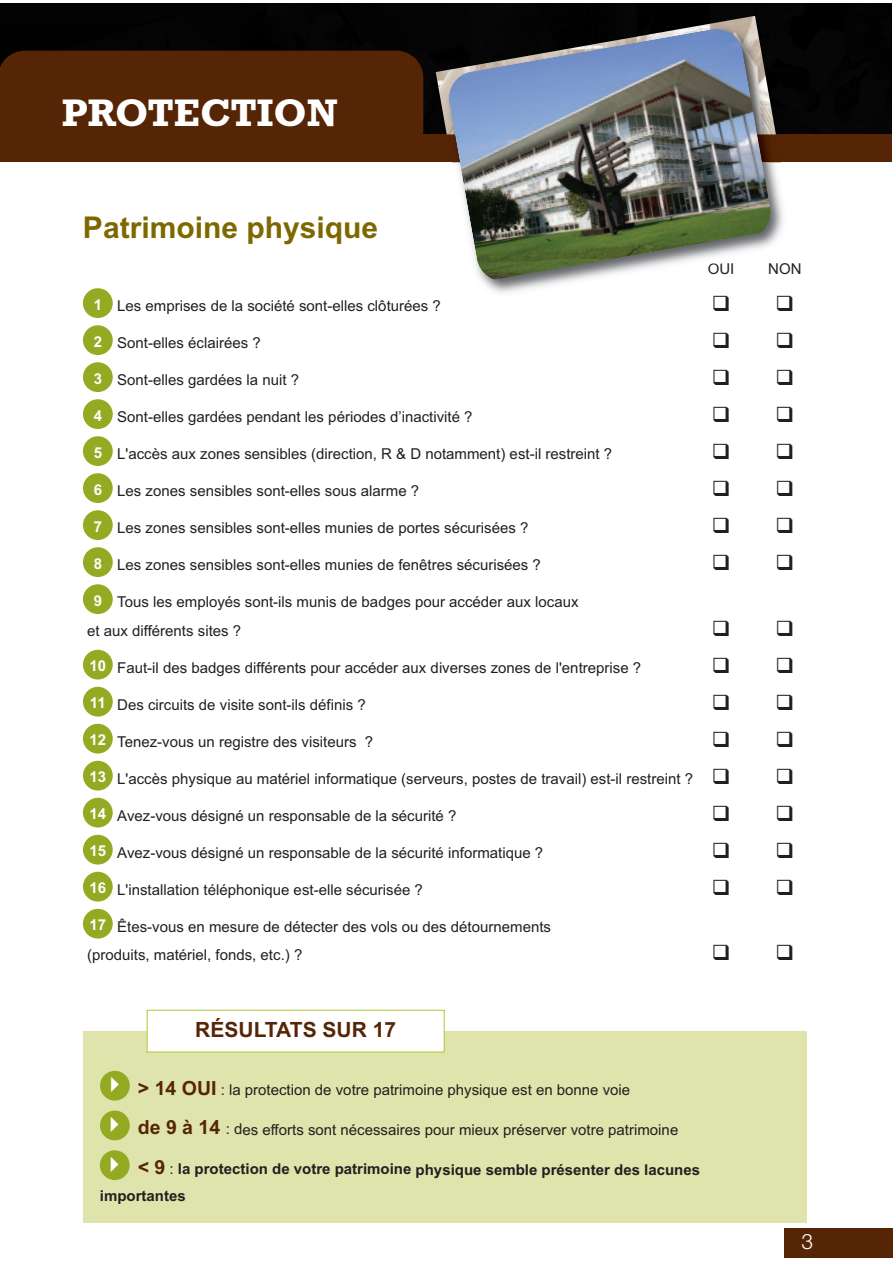
<style>
.page{position:relative;width:893px;height:1263px;background:#fff}
.page>*{position:absolute;margin:0;border:0;box-sizing:border-box;transform-origin:0 0}
.t1{font:700 39px "Rockwell";color:#fff}
.t2{font:700 30px "Arial";color:#7d6800}
.t3{font:700 21px "Arial";color:#552505}
.t4{font:300 21px "Helvetica";color:#fff}
.t5{font:15px/28.5px "Arial";color:#231f20}
.t6{font:700 15px/26.5px "Arial";color:#231f20}
.t7{font:700 15px "Arial";color:#fff}
.s1{font-weight:700;font-size:19.5px;color:#552505}
.s2{font-size:19.5px;color:#552505}
.s3{font-weight:400}
</style>
<div class="page">
<div style="left:0;top:4px;width:891px;height:131px;background:#030303"></div>
<div style="left:0;top:135px;width:891px;height:27px;background:#552505"></div>
<div style="left:83px;top:288px;width:30px;height:30px;background:#95aa23;border-radius:50%"></div>
<div style="left:83px;top:325px;width:30px;height:30px;background:#95aa23;border-radius:50%"></div>
<div style="left:83px;top:362px;width:30px;height:30px;background:#95aa23;border-radius:50%"></div>
<div style="left:83px;top:399px;width:30px;height:30px;background:#95aa23;border-radius:50%"></div>
<div style="left:83px;top:436px;width:30px;height:30px;background:#95aa23;border-radius:50%"></div>
<div style="left:83px;top:473px;width:30px;height:30px;background:#95aa23;border-radius:50%"></div>
<div style="left:83px;top:510px;width:30px;height:30px;background:#95aa23;border-radius:50%"></div>
<div style="left:83px;top:547px;width:30px;height:30px;background:#95aa23;border-radius:50%"></div>
<div style="left:83px;top:584px;width:30px;height:30px;background:#95aa23;border-radius:50%"></div>
<div style="left:83px;top:687px;width:30px;height:30px;background:#95aa23;border-radius:50%"></div>
<div style="left:83px;top:724px;width:30px;height:30px;background:#95aa23;border-radius:50%"></div>
<div style="left:83px;top:761px;width:30px;height:30px;background:#95aa23;border-radius:50%"></div>
<div style="left:83px;top:798px;width:30px;height:30px;background:#95aa23;border-radius:50%"></div>
<div style="left:83px;top:835px;width:30px;height:30px;background:#95aa23;border-radius:50%"></div>
<div style="left:83px;top:872px;width:30px;height:30px;background:#95aa23;border-radius:50%"></div>
<div style="left:83px;top:909px;width:30px;height:30px;background:#95aa23;border-radius:50%"></div>
<div style="left:83px;top:650px;width:30px;height:30px;background:#95aa23;border-radius:50%"></div>
<div style="left:83px;top:1031px;width:723px;height:191px;background:#dee4ab"></div>
<div style="left:100px;top:1071px;width:30px;height:30px;background:#95aa23;border-radius:50%"></div>
<div style="left:100px;top:1111px;width:30px;height:29px;background:#95aa23;border-radius:50%"></div>
<div style="left:100px;top:1150px;width:30px;height:30px;background:#95aa23;border-radius:50%"></div>
<div style="left:147px;top:1011px;width:297px;height:41px;background:#fff"></div>
<div style="left:147px;top:1010px;width:297px;height:42px;border:1px solid #b4c534"></div>
<img style="left:483px;top:162px;width:300px;height:131px">
<img style="left:435px;top:16px;width:341px;height:119px">
<img style="left:446px;top:27px;width:326px;height:255px">
<div style="left:0;top:51px;width:423px;height:84px;background:#552505"></div>
<div style="left:784px;top:1228px;width:108px;height:30px;background:#552505"></div>
<p class="t1" style="left:62px;top:90px;width:277px">PROTECTION</p>
<p class="t2" style="left:83px;top:211px;width:297px">Patrimoine physique</p>
<p class="t7" style="left:94px;top:296px;width:10px">1</p>
<p class="t7" style="left:94px;top:333px;width:10px">2</p>
<p class="t7" style="left:94px;top:370px;width:10px">3</p>
<p class="t7" style="left:94px;top:407px;width:10px">4</p>
<p class="t7" style="left:94px;top:444px;width:10px">5</p>
<p class="t7" style="left:94px;top:481px;width:10px">6</p>
<p class="t7" style="left:94px;top:518px;width:10px">7</p>
<p class="t7" style="left:94px;top:555px;width:10px">8</p>
<p class="t7" style="left:94px;top:592px;width:10px">9</p>
<p class="t5" style="left:117px;top:292px;width:325px">Les emprises de la société sont-elles clôturées ?</p>
<p class="t5" style="left:117px;top:329px;width:145px">Sont-elles éclairées ?</p>
<p class="t5" style="left:117px;top:366px;width:183px">Sont-elles gardées la nuit ?</p>
<p class="t5" style="left:117px;top:403px;width:357px">Sont-elles gardées pendant les périodes d’inactivité ?</p>
<p class="t5" style="left:117px;top:440px;width:496px">L'accès aux zones sensibles (direction, R &amp; D notamment) est-il restreint ?</p>
<p class="t5" style="left:117px;top:477px;width:303px">Les zones sensibles sont-elles sous alarme ?</p>
<p class="t5" style="left:117px;top:514px;width:412px">Les zones sensibles sont-elles munies de portes sécurisées ?</p>
<p class="t5" style="left:117px;top:551px;width:425px">Les zones sensibles sont-elles munies de fenêtres sécurisées ?</p>
<p class="t5" style="left:87px;top:588px;width:493px;text-indent:30px">Tous les employés sont-ils munis de badges pour accéder aux locaux et aux différents sites ?</p>
<p class="t5" style="left:117px;top:653px;width:525px">Faut-il des badges différents pour accéder aux diverses zones de l'entreprise ?</p>
<p class="t5" style="left:117px;top:690px;width:250px">Des circuits de visite sont-ils définis ?</p>
<p class="t5" style="left:117px;top:727px;width:257px">Tenez-vous un registre des visiteurs ?</p>
<p class="t5" style="left:117px;top:764px;width:577px">L'accès physique au matériel informatique (serveurs, postes de travail) est-il restreint ?</p>
<p class="t5" style="left:117px;top:801px;width:341px">Avez-vous désigné un responsable de la sécurité ?</p>
<p class="t5" style="left:117px;top:838px;width:427px">Avez-vous désigné un responsable de la sécurité informatique ?</p>
<p class="t5" style="left:117px;top:875px;width:307px">L'installation téléphonique est-elle sécurisée ?</p>
<p class="t5" style="left:87px;top:912px;width:465px;text-indent:30px">Êtes-vous en mesure de détecter des vols ou des détournements (produits, matériel, fonds, etc.) ?</p>
<p class="t7" style="left:89px;top:658px;width:18px">10</p>
<p class="t7" style="left:90px;top:695px;width:17px">11</p>
<p class="t7" style="left:89px;top:732px;width:18px">12</p>
<p class="t7" style="left:89px;top:769px;width:18px">13</p>
<p class="t7" style="left:89px;top:806px;width:18px">14</p>
<p class="t7" style="left:89px;top:843px;width:18px">15</p>
<p class="t7" style="left:89px;top:880px;width:18px">16</p>
<p class="t7" style="left:89px;top:917px;width:18px">17</p>
<p class="t5" style="left:707px;top:255px;width:28px">OUI</p>
<p class="t5" style="left:768px;top:255px;width:35px">NON</p>
<p class="t3" style="left:195px;top:1018px;width:202px">RÉSULTATS SUR 17</p>
<p class="t5" style="left:138px;top:1076px;width:494px"><span class="s1">&gt; 14 OUI</span> : la protection de votre patrimoine physique est en bonne voie</p>
<p class="t5" style="left:138px;top:1115px;width:542px"><span class="s1">de 9 à 14</span> : des efforts sont nécessaires pour mieux préserver votre patrimoine</p>
<p class="t6" style="left:100px;top:1156px;width:601px;text-indent:38px"><span class="s2">&lt; 9</span> <span class="s3">:</span> la protection de votre patrimoine physique semble présenter des lacunes importantes</p>
<p class="t4" style="left:801px;top:1229px;width:13px">3</p>
</div>
